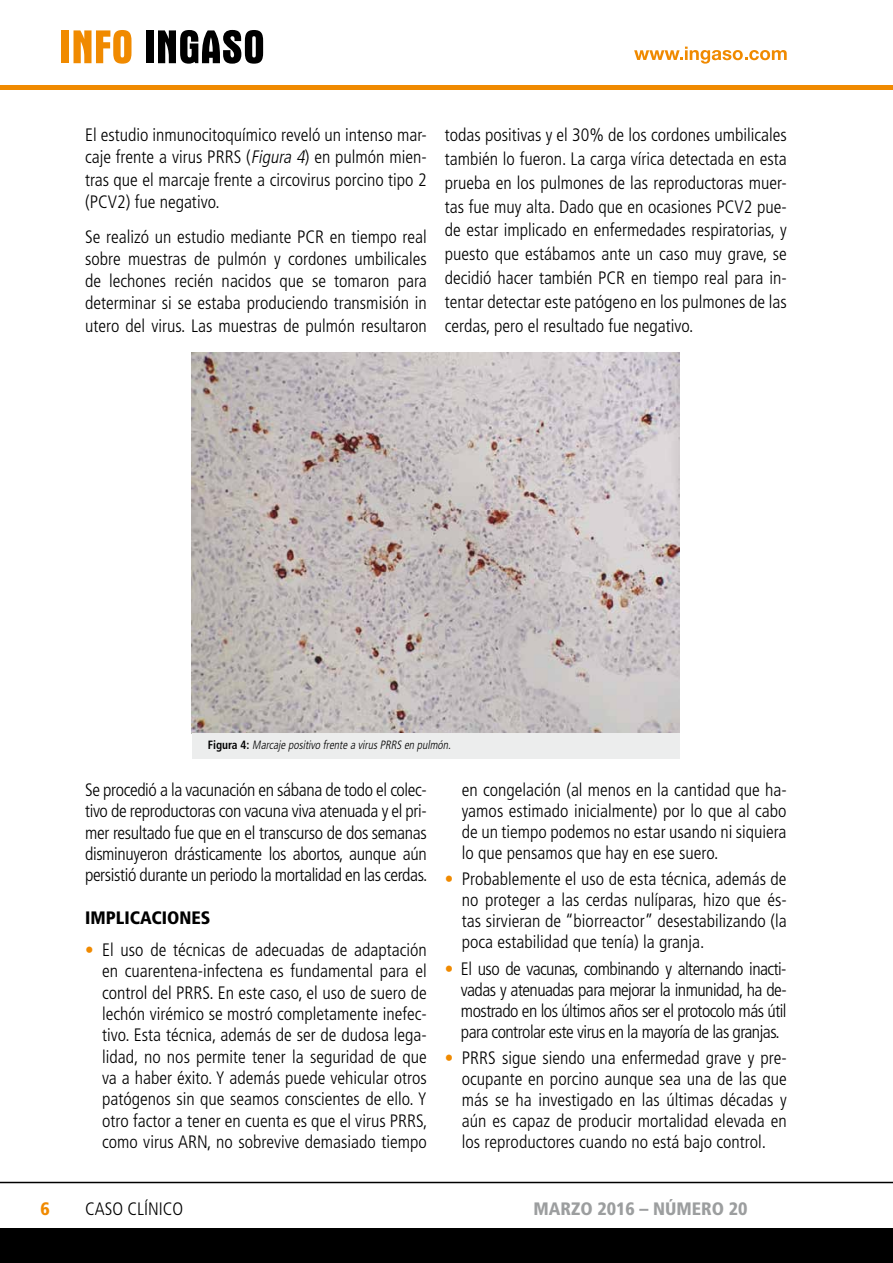
<style>
.page{position:relative;width:893px;height:1263px;background:#fff}
.page>*{position:absolute;margin:0;border:0;box-sizing:border-box;transform-origin:0 0}
.t1{font:300 condensed 18px/21.3px "Frutiger";color:#000;text-align:justify}
.t2{font:900 condensed 18px "Frutiger";color:#9c9e9f}
.t3{font:900 condensed 18px "Frutiger";color:#000}
.t4{font:900 condensed 18px "Frutiger";color:#f08a00}
.t5{font:italic 300 condensed 12px "Frutiger";color:#000;scale:.95 1}
.s1{font-style:italic}
.s2{font-weight:700;font-style:normal}
.s3{color:#f08a00}
</style>
<div class="page">
<hr style="left:0;top:85px;width:893px;height:4px;background:#f08a00">
<div style="left:62px;top:30px;width:7px;height:33px;background:#f08a00"></div>
<svg style="left:74px;top:30px;width:57px;height:34px"></svg>
<div style="left:146px;top:30px;width:7px;height:33px;background:#000"></div>
<svg style="left:158px;top:30px;width:105px;height:34px"></svg>
<hr style="left:0;top:1182px;width:893px;height:1px;background:#000">
<svg style="left:634px;top:47px;width:153px;height:17px"></svg>
<div style="left:0;top:1229px;width:893px;height:34px;background:#000"></div>
<img style="left:192px;top:353px;width:488px;height:380px">
<div style="left:192px;top:733px;width:487px;height:26px;background:#eceded"></div>
<p class="t1" style="left:85px;top:124px;width:343px;line-height:22.2px">El estudio inmunocitoquímico reveló un intenso mar&shy;caje frente a virus PRRS (<span class="s1">Figura 4</span>) en pulmón mien&shy;tras que el marcaje frente a circovirus porcino tipo 2 (PCV2) fue negativo.</p>
<p class="t1" style="left:85px;top:226px;width:343px;line-height:22.2px">Se realizó un estudio mediante PCR en tiempo real sobre muestras de pulmón y cordones umbilicales de lechones recién nacidos que se tomaron para determinar si se estaba produciendo transmisión in utero del virus. Las muestras de pulmón resultaron</p>
<p class="t1" style="left:445px;top:123px;width:343px;line-height:23.9px">todas positivas y el 30% de los cordones umbilicales también lo fueron. La carga vírica detectada en esta prueba en los pulmones de las reproductoras muer&shy;tas fue muy alta. Dado que en ocasiones PCV2 pue&shy;de estar implicado en enfermedades respiratorias, y puesto que estábamos ante un caso muy grave, se decidió hacer también PCR en tiempo real para in&shy;tentar detectar este patógeno en los pulmones de las cerdas, pero el resultado fue negativo.</p>
<p class="t5" style="left:208px;top:738px;width:260px"><span class="s2">F i g u r a 4 :</span> Marcaje positivo frente a virusPRRS en pulmón.</p>
<p class="t1" style="left:85px;top:779px;width:344px">Se procedió a la vacunación en sábana de todo el colec&shy;tivo de reproductoras con vacuna viva atenuada y el pri&shy;mer resultado fue que en el transcurso de dos semanas disminuyeron drásticamente los abortos, aunque aún persistió durante un periodo la mortalidad en las cerdas.</p>
<p class="t3" style="left:85px;top:907px;width:127px">IMPLICACIONES</p>
<p class="t1" style="left:102px;top:939px;width:327px;text-indent:-17px"><span class="s3">•</span> El uso de técnicas de adecuadas de adaptación en cuarentena-infectena es fundamental para el control del PRRS. En este caso, el uso de suero de lechón virémico se mostró completamente inefec&shy;tivo. Esta técnica, además de ser de dudosa lega&shy;lidad, no nos permite tener la seguridad de que va a haber éxito. Y además puede vehicular otros patógenos sin que seamos conscientes de ello. Y otro factor a tener en cuenta es que el virus PRRS, como virus ARN, no sobrevive demasiado tiempo</p>
<p class="t1" style="left:462px;top:779px;width:326px">en congelación (al menos en la cantidad que ha&shy;yamos estimado inicialmente) por lo que al cabo de un tiempo podemos no estar usando ni siquiera lo que pensamos que hay en ese suero.</p>
<p class="t1" style="left:462px;top:869px;width:326px;text-indent:-17px"><span class="s3">•</span> Probablemente el uso de esta técnica, además de no proteger a las cerdas nulíparas, hizo que és&shy;tas sirvieran de “biorreactor” desestabilizando (la poca estabilidad que tenía) la granja.</p>
<p class="t1" style="left:461px;top:958px;width:327px;text-indent:-16px"><span class="s3">•</span> El uso de vacunas, combinando y alternando inacti&shy;vadas y atenuadas para mejorar la inmunidad, ha de&shy;mostrado en los últimos años ser el protocolo más útil para controlar este virus en la mayoría de las granjas.</p>
<p class="t1" style="left:462px;top:1047px;width:326px;text-indent:-17px"><span class="s3">•</span> PRRS sigue siendo una enfermedad grave y pre&shy;ocupante en porcino aunque sea una de las que más se ha investigado en las últimas décadas y aún es capaz de producir mortalidad elevada en los reproductores cuando no está bajo control.</p>
<p class="t4" style="left:40px;top:1198px;width:11px">6</p>
<p class="t1" style="left:85px;top:1199px;width:100px">CASO CLÍNICO</p>
<p class="t2" style="left:533px;top:1198px;width:216px">MARZO 2016 – NÚMERO 20</p>
</div>
